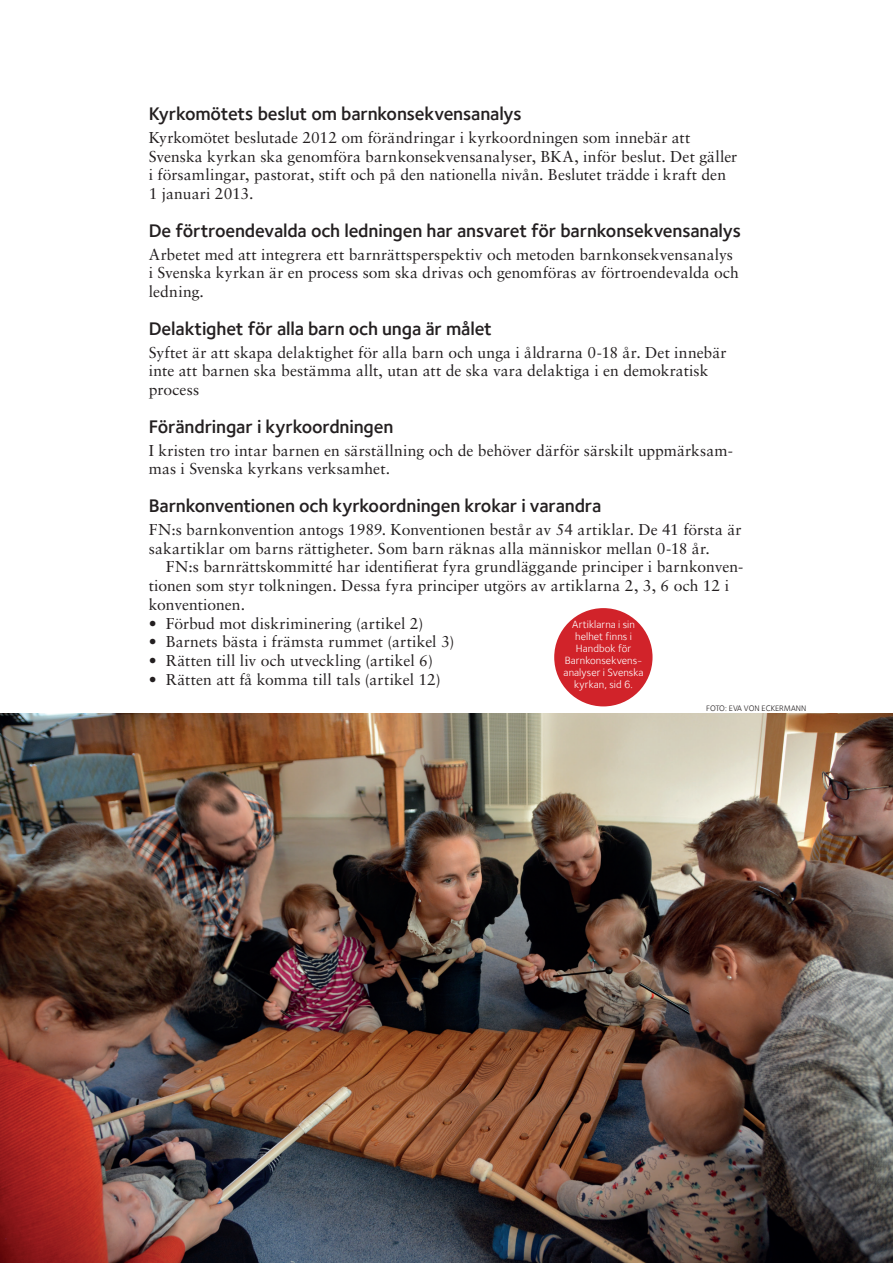
<style>
.page{position:relative;width:893px;height:1263px;background:#fff}
.page>*{position:absolute;margin:0;border:0;box-sizing:border-box;transform-origin:0 0}
.t1{font:600 18.75px "Foundry Sterling";letter-spacing:-.01em;color:#231f20}
.t2{font:15.75px/18.8px "Sabon LT";letter-spacing:.005em;color:#231f20}
.t3{font:10.8px/12px "Foundry Sterling";letter-spacing:.005em;color:#fff;text-align:center}
.t4{font:8.25px "Foundry Sterling";color:#231f20}
</style>
<div class="page">
<img style="left:0;top:713px;width:893px;height:550px">
<div style="left:554px;top:608px;width:98px;height:98px;background:#d1232a;border-radius:50%"></div>
<p class="t1" style="left:149px;top:102px;width:374px">Kyrkomötets beslut om barnkonsekvensanalys</p>
<p class="t2" style="left:149px;top:128px;width:590px">Kyrkomötet beslutade 2012 om förändringar i kyrkoordningen som innebär att Svenska kyrkan ska genomföra barnkonsekvensanalyser, BKA, inför beslut. Det gäller i församlingar, pastorat, stift och på den nationella nivån. Beslutet trädde i kraft den 1 januari 2013.</p>
<p class="t1" style="left:149px;top:219px;width:594px">De förtroendevalda och ledningen har ansvaret för barnkonsekvensanalys</p>
<p class="t2" style="left:149px;top:245px;width:592px">Arbetet med att integrera ett barnrättsperspektiv och metoden barnkonsekvensanalys i Svenska kyrkan är en process som ska drivas och genomföras av förtroendevalda och ledning.</p>
<p class="t1" style="left:149px;top:317px;width:345px">Delaktighet för alla barn och unga är målet</p>
<p class="t2" style="left:149px;top:343px;width:579px">Syftet är att skapa delaktighet för alla barn och unga i åldrarna 0-18 år. Det innebär inte att barnen ska bestämma allt, utan att de ska vara delaktiga i en demokratisk process</p>
<p class="t1" style="left:149px;top:415px;width:246px">Förändringar i kyrkoordningen</p>
<p class="t2" style="left:149px;top:441px;width:586px">I kristen tro intar barnen en särställning och de behöver därför särskilt uppmärksam&shy;mas i Svenska kyrkans verksamhet.</p>
<p class="t1" style="left:149px;top:494px;width:454px">Barnkonventionen och kyrkoordningen krokar i varandra</p>
<p class="t2" style="left:149px;top:520px;width:594px">FN:s barnkonvention antogs 1989. Konventionen består av 54 artiklar. De 41 första är sakartiklar om barns rättigheter. Som barn räknas alla människor mellan 0-18 år.</p>
<p class="t2" style="left:149px;top:557px;width:596px;text-indent:17px">FN:s barnrättskommitté har identifierat fyra grundläggande principer i barnkonven&shy;tionen som styr tolkningen. Dessa fyra principer utgörs av artiklarna 2, 3, 6 och 12 i konventionen.</p>
<p class="t2" style="left:149px;top:614px;width:276px">• Förbud mot diskriminering (artikel 2)</p>
<p class="t2" style="left:149px;top:632px;width:307px">• Barnets bästa i främsta rummet (artikel 3)</p>
<p class="t2" style="left:149px;top:651px;width:286px">• Rätten till liv och utveckling (artikel 6)</p>
<p class="t2" style="left:149px;top:670px;width:293px">• Rätten att få komma till tals (artikel 12)</p>
<p class="t3" style="left:564px;top:618px;width:81px">Artiklarna i sin helhet finns i<br>Handbok för<br>Barnkonsekvens&shy;analyser i Svenska kyrkan, sid 6.</p>
<p class="t4" style="left:706px;top:703px;width:102px">FOTO: EVA VON ECKERMANN</p>
</div>
